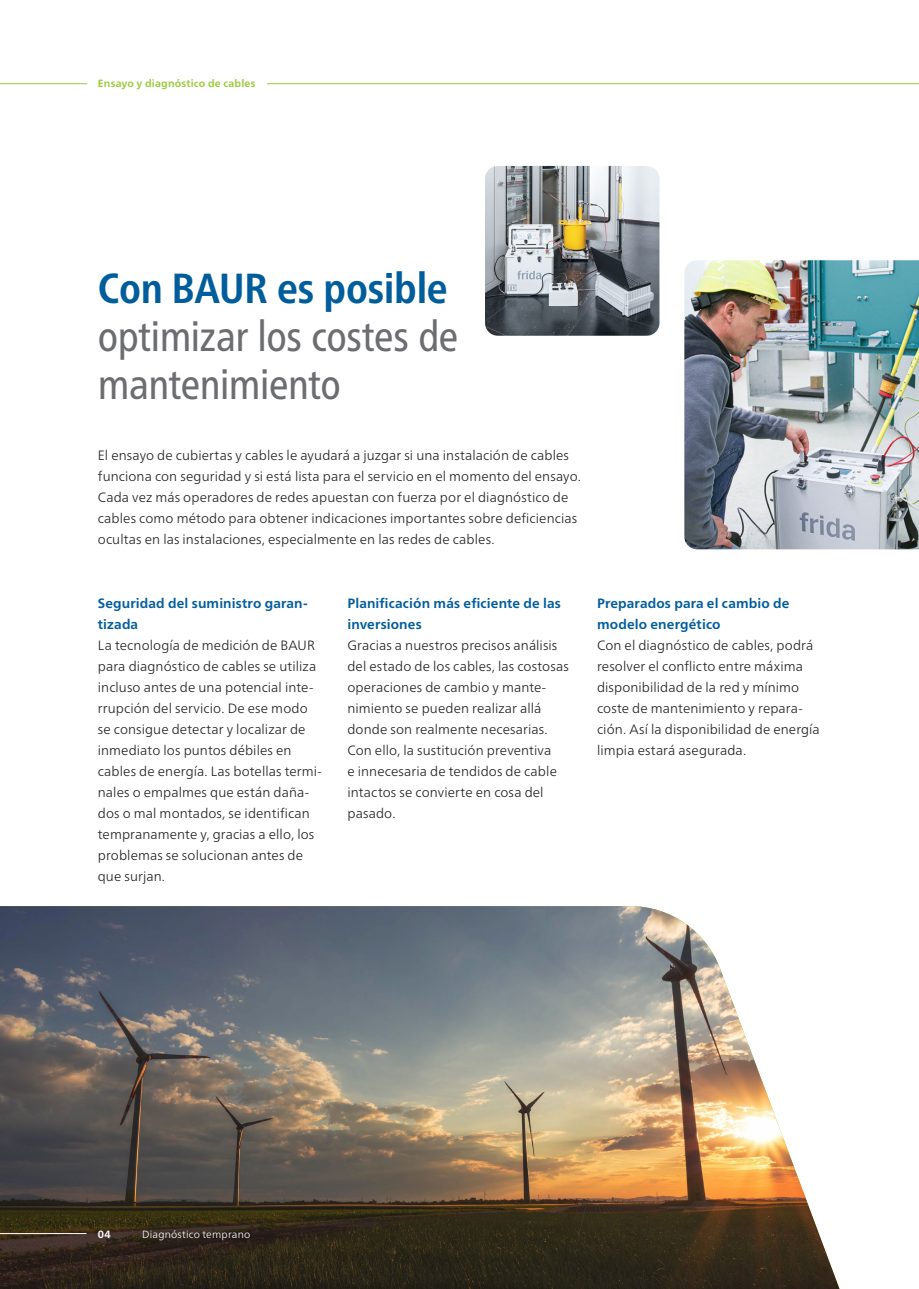
<style>
.page{position:relative;width:919px;height:1289px;background:#fff}
.page>*{position:absolute;margin:0;border:0;box-sizing:border-box;transform-origin:0 0}
.t1{font:condensed 42px/48px "Frutiger Neue LTW1 G";letter-spacing:-.015em;color:#6c6d70}
.t2{font:300 13.5px/21px "Frutiger Neue LTW1 G";letter-spacing:.01em;color:#231f20}
.t3{font:700 13.5px/21px "Frutiger Neue LTW1 G";letter-spacing:.01em;color:#005d9c}
.t4{font:700 10.5px "Frutiger Neue LTW1 G";letter-spacing:.02em;color:#99ca3b}
.t5{font:300 10.5px "Frutiger Neue LTW1 G";letter-spacing:.02em;color:#fff}
.t6{font:700 10.5px "Frutiger Neue LTW1 G";color:#fff}
.s1{font-weight:700;color:#005d9c}
</style>
<div class="page">
<img style="left:0;top:906px;width:839px;height:382px">
<img style="left:684px;top:260px;width:234px;height:289px">
<img style="left:485px;top:166px;width:174px;height:170px">
<hr style="left:0;top:1233px;width:86px;height:1px;background:#fff">
<hr style="left:0;top:83px;width:87px;height:1px;background:#99ca3b">
<div style="left:130px;top:1217px;width:133px;height:35px;background:#231f20;opacity:.5"></div>
<svg style="left:266px;top:83px;width:652px;height:2px"></svg>
<p class="t4" style="left:98px;top:76px;width:159px">Ensayo y diagnóstico de cables</p>
<p class="t1" style="left:98px;top:261px;width:362px"><span class="s1">Con BAUR es posible </span>optimizar los costes de mantenimiento</p>
<p class="t2" style="left:98px;top:444px;width:484px">El ensayo de cubiertas y cables le ayudará a juzgar si una instalación de cables funciona con seguridad y si está lista para el servicio en el momento del ensayo.<br>Cada vez más operadores de redes apuestan con fuerza por el diagnóstico de cables como método para obtener indicaciones importantes sobre deficiencias ocultas en las instalaciones, especialmente en las redes de cables.</p>
<p class="t3" style="left:98px;top:591px;width:211px">Seguridad del suministro garan&shy;tizada</p>
<p class="t2" style="left:98px;top:633px;width:225px">La tecnología de medición de BAUR para diagnóstico de cables se utiliza incluso antes de una potencial inte&shy;rrupción del servicio. De ese modo se consigue detectar y localizar de inmediato los puntos débiles en cables de energía. Las botellas termi&shy;nales o empalmes que están daña&shy;dos o mal montados, se identifican tempranamente y, gracias a ello, los problemas se solucionan antes de que surjan.</p>
<p class="t3" style="left:347px;top:591px;width:215px">Planificación más eficiente de las inversiones</p>
<p class="t2" style="left:347px;top:633px;width:223px">Gracias a nuestros precisos análisis del estado de los cables, las costosas operaciones de cambio y mante&shy;nimiento se pueden realizar allá donde son realmente necesarias.<br>Con ello, la sustitución preventiva<br>e innecesaria de tendidos de cable intactos se convierte en cosa del pasado.</p>
<p class="t3" style="left:597px;top:591px;width:194px">Preparados para el cambio de modelo energético</p>
<p class="t2" style="left:597px;top:633px;width:224px">Con el diagnóstico de cables, podrá resolver el conflicto entre máxima disponibilidad de la red y mínimo coste de mantenimiento y repara&shy;ción. Así la disponibilidad de energía limpia estará asegurada.</p>
<p class="t6" style="left:98px;top:1226px;width:14px">04</p>
<p class="t5" style="left:142px;top:1226px;width:110px">Diagnóstico temprano</p>
</div>
